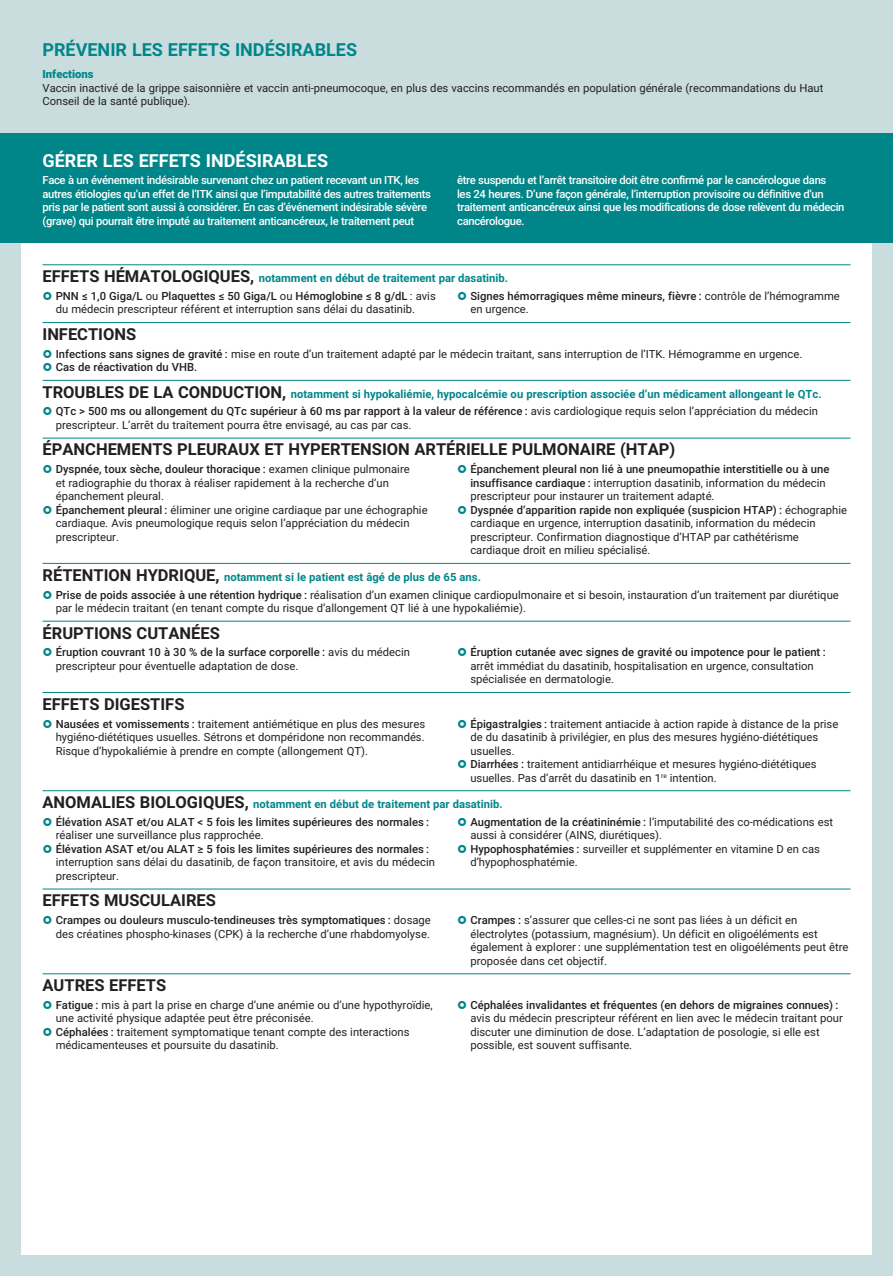
<style>
.page{position:relative;width:893px;height:1276px;background:#c9dddf}
.page>*{position:absolute;margin:0;border:0;box-sizing:border-box;transform-origin:0 0}
.t1{font:700 18px "Roboto";color:#008689}
.t2{font:700 18px "Roboto";color:#fff}
.t3{font:700 16.5px "Roboto";color:#231f20}
.t4{font:11.25px/13.5px "Roboto";color:#231f20}
.t5{font:500 11.25px/13.5px "Roboto";letter-spacing:-.03em;color:#fff}
.t6{font:500 11.25px/17.7px "Roboto";color:#231f20}
.t7{font:700 11.25px/17.7px "Roboto";color:#008689}
.t8{font:900 11.25px "Roboto";color:#008689}
.s1{font-weight:700;font-size:16.5px}
.s2{font-weight:700;color:#008689}
.s3{font-weight:400}
.s4{font-weight:500}
.s5{font-size:16.5px;color:#231f20}
.s6{font-weight:500;color:#231f20}
.s7{font-weight:400;color:#231f20}
</style>
<div class="page">
<div style="left:21px;top:139px;width:851px;height:1115px;background:#fff"></div>
<div style="left:0;top:133px;width:893px;height:109px;background:#008689"></div>
<hr style="left:43px;top:264px;width:807px;height:1px;background:#008689">
<hr style="left:43px;top:322px;width:807px;height:1px;background:#008689">
<hr style="left:43px;top:380px;width:807px;height:1px;background:#008689">
<hr style="left:43px;top:438px;width:807px;height:1px;background:#008689">
<hr style="left:43px;top:563px;width:807px;height:1px;background:#008689">
<hr style="left:43px;top:621px;width:807px;height:1px;background:#008689">
<hr style="left:43px;top:692px;width:807px;height:1px;background:#008689">
<hr style="left:43px;top:790px;width:807px;height:1px;background:#008689">
<hr style="left:43px;top:888px;width:807px;height:1px;background:#008689">
<hr style="left:43px;top:973px;width:807px;height:1px;background:#008689">
<h1 class="t1" style="left:43px;top:37px;width:316px">PRÉVENIR LES EFFETS INDÉSIRABLES</h1>
<p class="t8" style="left:43px;top:66px;width:53px">Infections</p>
<p class="t4" style="left:43px;top:80px;width:782px">Vaccin inactivé de la grippe saisonnière et vaccin anti-pneumocoque, en plus des vaccins recommandés en population générale (recommandations du Haut<br>Conseil de la santé publique).</p>
<h1 class="t2" style="left:43px;top:148px;width:287px">GÉRER LES EFFETS INDÉSIRABLES</h1>
<p class="t5" style="left:43px;top:173px;width:390px">Face à un événement indésirable survenant chez un patient recevant un ITK, les autres étiologies qu’un effet de l’ITK ainsi que l’imputabilité des autres traitements pris par le patient sont aussi à considérer. En cas d’événement indésirable sévère (grave) qui pourrait être imputé au traitement anticancéreux, le traitement peut</p>
<p class="t5" style="left:457px;top:173px;width:389px">être suspendu et l’arrêt transitoire doit être confirmé par le cancérologue dans<br>les 24 heures. D’une façon générale, l’interruption provisoire ou définitive d’un traitement anticancéreux ainsi que les modifications de dose relèvent du médecin cancérologue.</p>
<p class="t6" style="left:56px;top:269px;width:454px;text-indent:-13px"><span class="s1">EFFETS HÉMATOLOGIQUES,</span> <span class="s2">notamment en début de traitement par dasatinib.<br></span>PNN ≤ 1,0 Giga/L <span class="s3">ou</span> Plaquettes ≤ 50 Giga/L <span class="s3">ou</span> Hémoglobine ≤ 8 g/dL <span class="s3">: avis</span></p>
<p class="t4" style="left:56px;top:302px;width:361px">du médecin prescripteur référent et interruption sans délai du dasatinib.</p>
<p class="t6" style="left:470px;top:289px;width:371px;line-height:13.5px">Signes hémorragiques même mineurs, fièvre : <span class="s3">contrôle de l’hémogramme en urgence.</span></p>
<h2 class="t3" style="left:43px;top:322px;width:95px">INFECTIONS</h2>
<p class="t4" style="left:56px;top:346px;width:748px"><span class="s4">Infections sans signes de gravité :</span> mise en route d’un traitement adapté par le médecin traitant, sans interruption de l’ITK. Hémogramme en urgence.<br><span class="s4">Cas de réactivation du VHB.</span></p>
<p class="t7" style="left:56px;top:384px;width:767px;text-indent:-13px"><span class="s5">TROUBLES DE LA CONDUCTION,</span> notamment si hypokaliémie, hypocalcémie ou prescription associée d’un médicament allongeant le QTc.<br><span class="s6">QTc &gt; 500 ms ou allongement du QTc supérieur à 60 ms par rapport à la valeur de référence :</span> <span class="s7">avis cardiologique requis selon l’appréciation du médecin</span></p>
<p class="t4" style="left:56px;top:418px;width:357px">prescripteur. L’arrêt du traitement pourra être envisagé, au cas par cas.</p>
<h2 class="t3" style="left:43px;top:438px;width:634px">ÉPANCHEMENTS PLEURAUX ET HYPERTENSION ARTÉRIELLE PULMONAIRE (HTAP)</h2>
<p class="t4" style="left:56px;top:462px;width:373px"><span class="s4">Dyspnée, toux sèche, douleur thoracique :</span> examen clinique pulmonaire<br>et radiographie du thorax à réaliser rapidement à la recherche d’un épanchement pleural.<br><span class="s4">Épanchement pleural :</span> éliminer une origine cardiaque par une échographie cardiaque. Avis pneumologique requis selon l’appréciation du médecin prescripteur.</p>
<p class="t4" style="left:470px;top:462px;width:378px"><span class="s4">Épanchement pleural non lié à une pneumopathie interstitielle ou à une insuffisance cardiaque :</span> interruption dasatinib, information du médecin prescripteur pour instaurer un traitement adapté.<br><span class="s4">Dyspnée d’apparition rapide non expliquée (suspicion HTAP) :</span> échographie cardiaque en urgence, interruption dasatinib, information du médecin prescripteur. Confirmation diagnostique d’HTAP par cathétérisme cardiaque droit en milieu spécialisé.</p>
<p class="t4" style="left:56px;top:567px;width:785px;line-height:17.7px;text-indent:-13px"><span class="s1">RÉTENTION HYDRIQUE,</span> <span class="s2">notamment si le patient est âgé de plus de 65 ans.<br></span><span class="s4">Prise de poids associée à une rétention hydrique :</span> réalisation d’un examen clinique cardiopulmonaire et si besoin, instauration d’un traitement par diurétique</p>
<p class="t4" style="left:56px;top:601px;width:472px">par le médecin traitant (en tenant compte du risque d’allongement QT lié à une hypokaliémie).</p>
<h2 class="t3" style="left:43px;top:621px;width:179px">ÉRUPTIONS CUTANÉES</h2>
<p class="t4" style="left:56px;top:645px;width:356px"><span class="s4">Éruption couvrant 10 à 30 % de la surface corporelle :</span> avis du médecin prescripteur pour éventuelle adaptation de dose.</p>
<p class="t6" style="left:470px;top:643px;width:357px">Éruption cutanée avec signes de gravité ou impotence pour le patient :</p>
<p class="t4" style="left:470px;top:658px;width:345px">arrêt immédiat du dasatinib, hospitalisation en urgence, consultation spécialisée en dermatologie.</p>
<h2 class="t3" style="left:43px;top:692px;width:143px">EFFETS DIGESTIFS</h2>
<p class="t4" style="left:56px;top:716px;width:371px;text-align:justify"><span class="s4">Nausées et vomissements :</span> traitement antiémétique en plus des mesures hygiéno-diététiques usuelles. Sétrons et dompéridone non recommandés.<br>Risque d’hypokaliémie à prendre en compte (allongement QT).</p>
<p class="t4" style="left:470px;top:716px;width:370px"><span class="s4">Épigastralgies :</span> traitement antiacide à action rapide à distance de la prise de du dasatinib à privilégier, en plus des mesures hygiéno-diététiques usuelles.<br><span class="s4">Diarrhées :</span> traitement antidiarrhéique et mesures hygiéno-diététiques usuelles. Pas d’arrêt du dasatinib en 1<sup>re</sup> intention.</p>
<p class="t6" style="left:56px;top:795px;width:448px;text-indent:-13px"><span class="s1">ANOMALIES BIOLOGIQUES,</span> <span class="s2">notamment en début de traitement par dasatinib.<br></span>Élévation ASAT et/ou ALAT &lt; 5 fois les limites supérieures des normales :</p>
<p class="t4" style="left:56px;top:828px;width:209px">réaliser une surveillance plus rapprochée.</p>
<p class="t6" style="left:56px;top:839px;width:375px">Élévation ASAT et/ou ALAT ≥ 5 fois les limites supérieures des normales :</p>
<p class="t4" style="left:56px;top:855px;width:381px">interruption sans délai du dasatinib, de façon transitoire, et avis du médecin prescripteur.</p>
<p class="t4" style="left:470px;top:814px;width:364px"><span class="s4">Augmentation de la créatininémie :</span> l’imputabilité des co-médications est aussi à considérer (AINS, diurétiques).<br><span class="s4">Hypophosphatémies :</span> surveiller et supplémenter en vitamine D en cas d’hypophosphatémie.</p>
<h2 class="t3" style="left:43px;top:889px;width:175px">EFFETS MUSCULAIRES</h2>
<p class="t4" style="left:56px;top:913px;width:377px"><span class="s4">Crampes ou douleurs musculo-tendineuses très symptomatiques :</span> dosage des créatines phospho-kinases (CPK) à la recherche d’une rhabdomyolyse.</p>
<p class="t4" style="left:470px;top:913px;width:380px"><span class="s4">Crampes :</span> s’assurer que celles-ci ne sont pas liées à un déficit en électrolytes (potassium, magnésium). Un déficit en oligoéléments est également à explorer : une supplémentation test en oligoéléments peut être proposée dans cet objectif.</p>
<h2 class="t3" style="left:43px;top:973px;width:125px">AUTRES EFFETS</h2>
<p class="t4" style="left:56px;top:997px;width:378px"><span class="s4">Fatigue :</span> mis à part la prise en charge d’une anémie ou d’une hypothyroïdie, une activité physique adaptée peut être préconisée.<br><span class="s4">Céphalées :</span> traitement symptomatique tenant compte des interactions médicamenteuses et poursuite du dasatinib.</p>
<p class="t6" style="left:470px;top:995px;width:370px">Céphalées invalidantes et fréquentes (en dehors de migraines connues) :</p>
<p class="t4" style="left:470px;top:1011px;width:374px">avis du médecin prescripteur référent en lien avec le médecin traitant pour discuter une diminution de dose. L’adaptation de posologie, si elle est possible, est souvent suffisante.</p>
</div>
